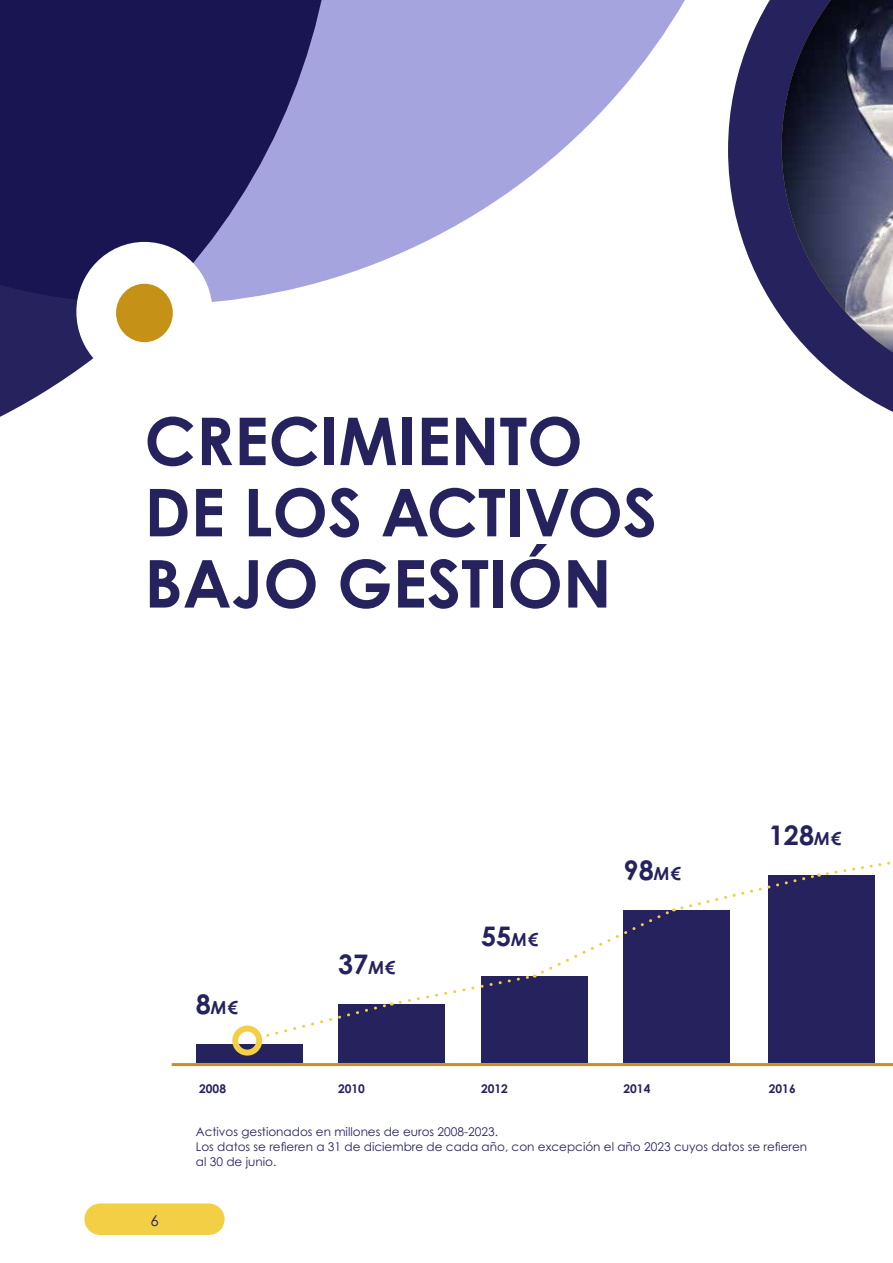
<style>
.page{position:relative;width:893px;height:1263px;background:#fff}
.page>*{position:absolute;margin:0;border:0;box-sizing:border-box;transform-origin:0 0}
.t1{font:700 66px/71.2px "Century Gothic Pro";color:#26225e}
.t2{font:700 27px "Century Gothic Pro";color:#26225e}
.t3{font:italic 700 18px "Century Gothic Pro";color:#26225e}
.t4{font:15px "Century Gothic Pro";color:#26225e}
.t5{font:12px/15px "Century Gothic Pro";color:#26225e}
.t6{font:700 12px "Century Gothic Pro";color:#26225e}
.s1{font-style:normal;font-size:27px}
.s2{font-style:italic;font-size:18px}
</style>
<div class="page">
<div style="left:100px;top:1203px;width:109px;height:32px;background:#f3cf45"></div>
<hr style="left:172px;top:1063px;width:721px;height:3px;background:#c59217">
<svg style="left:858px;top:392px;width:35px;height:20px"></svg>
<div style="left:855px;top:352px;width:38px;height:40px;background:#26225e"></div>
<img style="left:855px;top:0;width:38px;height:352px">
<div style="left:196px;top:1044px;width:106px;height:18px;background:#26225e"></div>
<div style="left:338px;top:1004px;width:106px;height:58px;background:#26225e"></div>
<div style="left:481px;top:976px;width:106px;height:86px;background:#26225e"></div>
<div style="left:623px;top:910px;width:107px;height:152px;background:#26225e"></div>
<div style="left:768px;top:875px;width:106px;height:187px;background:#26225e"></div>
<svg style="left:259px;top:861px;width:632px;height:178px"></svg>
<div style="left:232px;top:1025px;width:30px;height:30px;border:6px solid #f3cf45;border-radius:50%"></div>
<svg style="left:0;top:0;width:855px;height:391px"></svg>
<div style="left:77px;top:243px;width:135px;height:138px;background:#fff;border-radius:50%"></div>
<div style="left:116px;top:284px;width:57px;height:58px;background:#c59217;border-radius:50%"></div>
<h1 class="t1" style="left:144px;top:405px;width:514px">CRECIMIENTO<br>DE LOS ACTIVOS<br>BAJO GESTIÓN</h1>
<h3 class="t3" style="left:196px;top:996px;width:44px"><span class="s1">8</span>M€</h3>
<h2 class="t2" style="left:338px;top:947px;width:59px">37<span class="s2">M€</span></h2>
<h2 class="t2" style="left:481px;top:919px;width:59px">55<span class="s2">M€</span></h2>
<h2 class="t2" style="left:623px;top:853px;width:59px">98<span class="s2">M€</span></h2>
<h2 class="t2" style="left:769px;top:818px;width:74px">128<span class="s2">M€</span></h2>
<p class="t6" style="left:199px;top:1081px;width:28px">2008</p>
<p class="t6" style="left:338px;top:1081px;width:28px">2010</p>
<p class="t6" style="left:481px;top:1081px;width:28px">2012</p>
<p class="t6" style="left:623px;top:1081px;width:28px">2014</p>
<p class="t6" style="left:769px;top:1081px;width:28px">2016</p>
<p class="t4" style="left:150px;top:1211px;width:10px">6</p>
<p class="t5" style="left:196px;top:1124px;width:613px">Activos gestionados en millones de euros 2008-2023.<br>Los datos se refieren a 31 de diciembre de cada año, con excepción el año 2023 cuyos datos se refieren al 30 de junio.</p>
</div>
